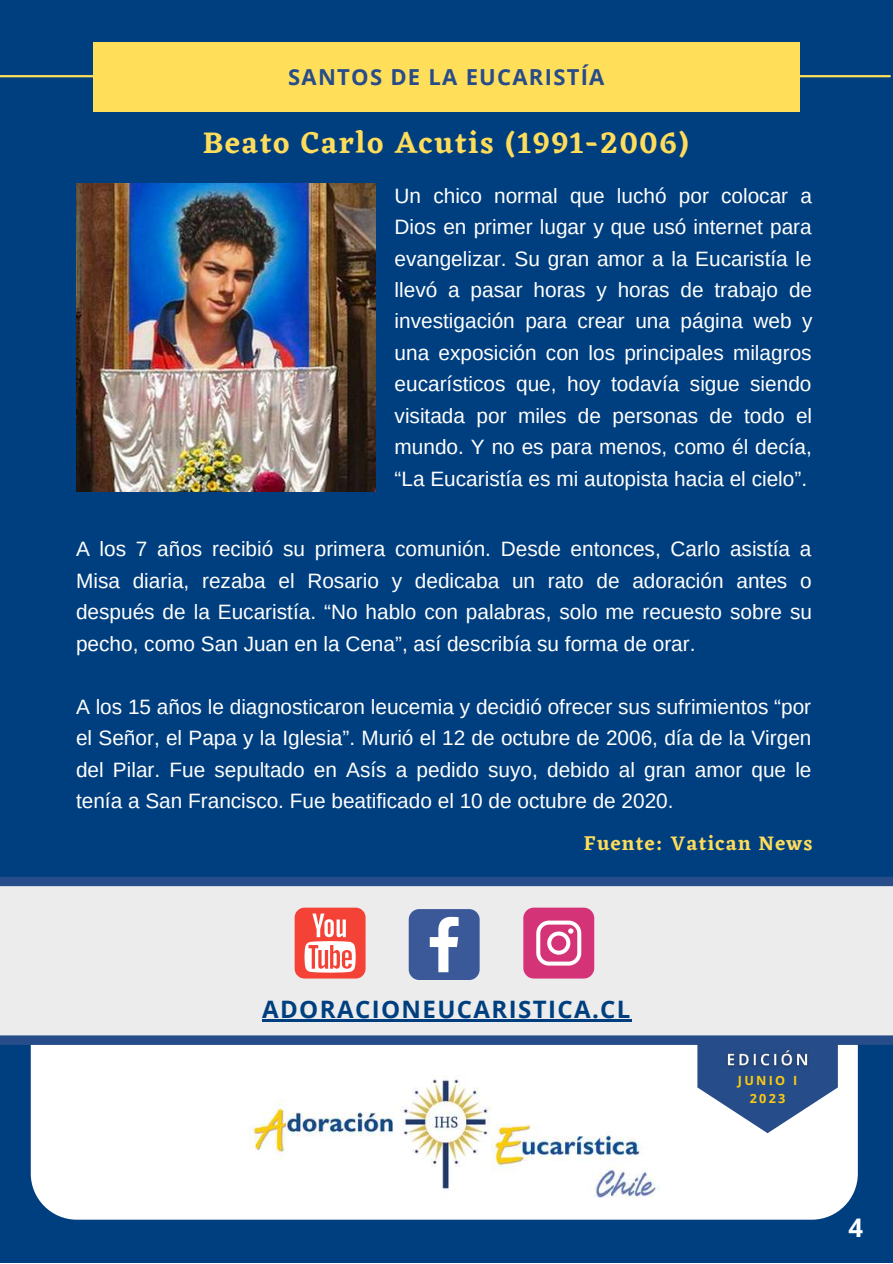
<style>
.page{position:relative;width:893px;height:1264px;background:#fff}
.page>*{position:absolute;margin:0;border:0;box-sizing:border-box;transform-origin:0 0}
.t1{font:600 30.75px "Eczar";letter-spacing:.055em;color:#ffdd5a}
.t2{font:700 25.65px "Open Sans";color:#fff}
.t3{font:700 24px "Open Sans";letter-spacing:.055em;color:#003f7f}
.t4{font:700 22.05px "Open Sans";letter-spacing:.055em;color:#274c89}
.t5{font:20.85px/31.5px "Arimo";color:#fff;text-align:justify}
.t6{font:600 20.4px "Eczar";letter-spacing:.055em;color:#ffdd5a}
.t7{font:700 12.6px/17.5px "Open Sans";letter-spacing:.18em;color:#fccb11;text-align:center}
</style>
<div class="page">
<div style="left:0;top:0;width:892px;height:1262px;background:#003f7f"></div>
<div style="left:31px;top:975px;width:826px;height:244px;background:#fff;border-radius:46px"></div>
<img style="left:249px;top:1075px;width:410px;height:123px">
<svg style="left:697px;top:1044px;width:140px;height:89px"></svg>
<svg style="left:0;top:877px;width:892px;height:167px;background:#d3d8e0"></svg>
<div style="left:294px;top:907px;width:71px;height:71px;background:#f44336;border-radius:10px"></div>
<svg style="left:304px;top:913px;width:51px;height:59px"></svg>
<svg style="left:408px;top:909px;width:71px;height:71px;background:#5f77aa"></svg>
<svg style="left:523px;top:907px;width:71px;height:71px;background:#db5a91"></svg>
<hr style="left:0;top:75px;width:889px;height:2px;background:#ffde59">
<div style="left:93px;top:43px;width:706px;height:69px;background:#ffde59"></div>
<img style="left:723px;top:1043px;width:92px;height:32px">
<img style="left:76px;top:183px;width:299px;height:308px">
<hr style="left:262px;top:1019px;width:370px;height:2px;background:#003f7f">
<p class="t4" style="left:288px;top:62px;width:318px">SANTOS DE LA EUCARISTÍA</p>
<h1 class="t1" style="left:203px;top:124px;width:487px">Beato Carlo Acutis (1991-2006)</h1>
<p class="t5" style="left:394px;top:179px;width:419px">Un chico normal que luchó por colocar a Dios en primer lugar y que usó internet para evangelizar. Su gran amor a la Eucaristía le llevó a pasar horas y horas de trabajo de investigación para crear una página web y una exposición con los principales milagros eucarísticos que, hoy todavía sigue siendo visitada por miles de personas de todo el mundo. Y no es para menos, como él decía, “La Eucaristía es mi autopista hacia el cielo”.</p>
<p class="t5" style="left:76px;top:533px;width:737px">A los 7 años recibió su primera comunión. Desde entonces, Carlo asistía a Misa diaria, rezaba el Rosario y dedicaba un rato de adoración antes o después de la Eucaristía. “No hablo con palabras, solo me recuesto sobre su pecho, como San Juan en la Cena”, así describía su forma de orar.</p>
<p class="t5" style="left:76px;top:690px;width:737px">A los 15 años le diagnosticaron leucemia y decidió ofrecer sus sufrimientos “por el Señor, el Papa y la Iglesia”. Murió el 12 de octubre de 2006, día de la Virgen del Pilar. Fue sepultado en Asís a pedido suyo, debido al gran amor que le tenía a San Francisco. Fue beatificado el 10 de octubre de 2020.</p>
<p class="t6" style="left:583px;top:830px;width:230px">Fuente: Vatican News</p>
<p class="t3" style="left:262px;top:991px;width:370px">ADORACIONEUCARISTICA.CL</p>
<p class="t7" style="left:737px;top:1071px;width:61px">JUNIO I<br>2023</p>
<p class="t2" style="left:848px;top:1209px;width:16px">4</p>
</div>
